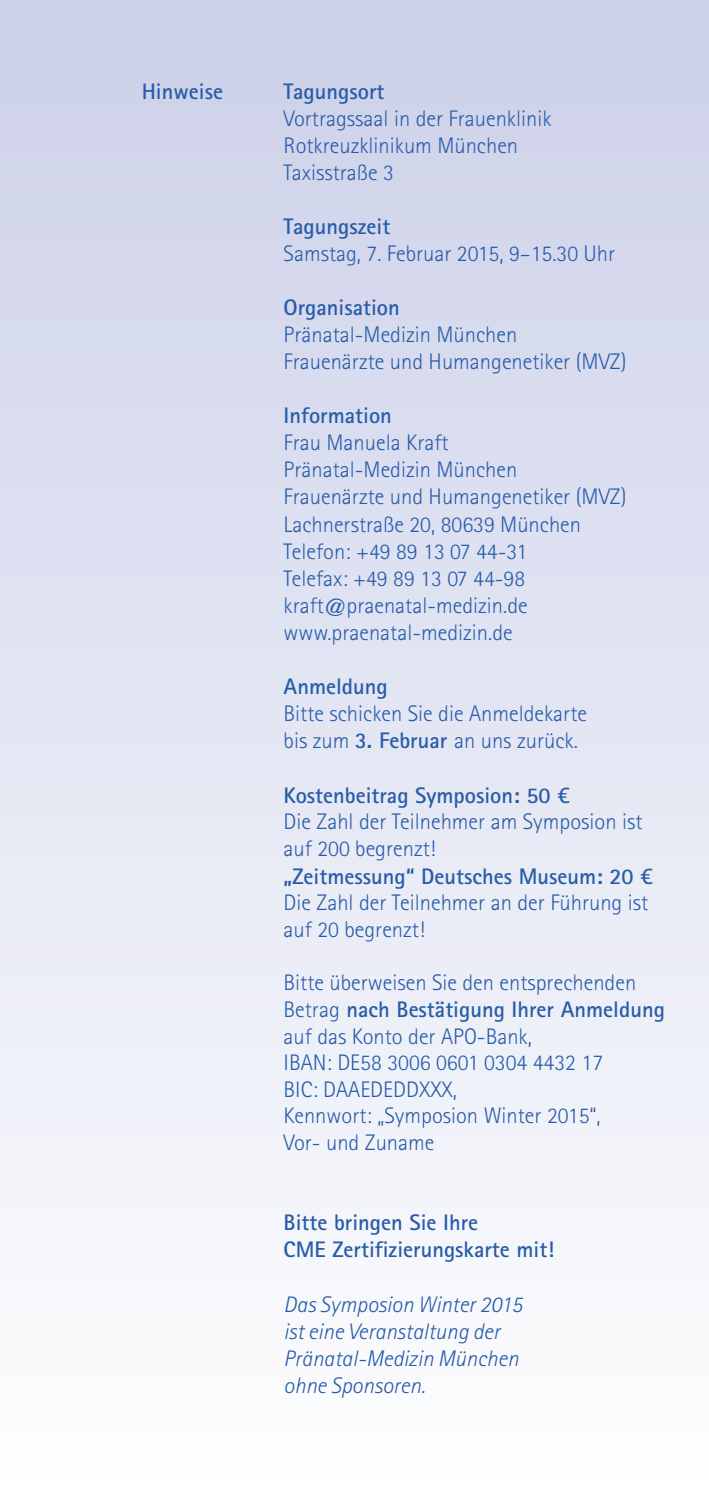
<style>
.page{position:relative;width:709px;height:1489px;background:#fff}
.page>*{position:absolute;margin:0;border:0;box-sizing:border-box;transform-origin:0 0}
.t1{font:300 22.5px/27px "Rotis Sans Serif";color:#275caa}
.t2{font:700 22.5px/27px "Rotis Sans Serif";color:#275caa}
.t3{font:italic 300 22.5px/27px "Rotis Sans Serif";color:#275caa}
.s1{font-weight:700}
.s2{font-family:"The Sans Mono Euro";font-weight:400}
.s3{font-weight:300}
</style>
<div class="page">
<div style="left:0;top:0;width:709px;height:1488px;background:linear-gradient(to bottom,#ccd0e9,#fdfefe)"></div>
<p class="t2" style="left:142px;top:80px;width:83px">Hinweise</p>
<p class="t2" style="left:283px;top:80px;width:102px">Tagungsort</p>
<p class="t1" style="left:283px;top:107px;width:269px">Vortragssaal in der Frauenklinik<br>Rotkreuzklinikum München<br>Taxisstraße 3</p>
<p class="t2" style="left:283px;top:215px;width:108px">Tagungszeit</p>
<p class="t1" style="left:283px;top:242px;width:333px">Samstag, 7. Februar 2015, 9–15.30 Uhr</p>
<p class="t2" style="left:283px;top:296px;width:118px">Organisation</p>
<p class="t1" style="left:283px;top:323px;width:344px">Pränatal-Medizin München<br>Frauenärzte und Humangenetiker (MVZ)</p>
<p class="t2" style="left:283px;top:404px;width:110px">Information</p>
<p class="t1" style="left:283px;top:431px;width:344px">Frau Manuela Kraft<br>Pränatal-Medizin München<br>Frauenärzte und Humangenetiker (MVZ)<br>Lachnerstraße 20, 80639 München<br>Telefon: +49 89 13 07 44-31<br>Telefax: +49 89 13 07 44-98 kraft@praenatal-medizin.de www.praenatal-medizin.de</p>
<p class="t2" style="left:283px;top:674px;width:106px">Anmeldung</p>
<p class="t1" style="left:283px;top:701px;width:305px">Bitte schicken Sie die Anmeldekarte bis zum <span class="s1">3. Februar</span> an uns zurück.</p>
<p class="t2" style="left:283px;top:784px;width:372px">Kostenbeitrag Symposion: 50 <span class="s2">d<br></span><span class="s3">Die Zahl der Teilnehmer am Symposion ist auf 200 begrenzt!<br></span>„Zeitmessung“ Deutsches Museum: 20 <span class="s2">d</span></p>
<p class="t1" style="left:283px;top:890px;width:366px">Die Zahl der Teilnehmer an der Führung ist auf 20 begrenzt!</p>
<p class="t1" style="left:283px;top:971px;width:383px">Bitte überweisen Sie den entsprechenden<br>Betrag <span class="s1">nach Bestätigung Ihrer Anmeldung </span>auf das Konto der APO-Bank,<br>IBAN: DE58 3006 0601 0304 4432 17<br>BIC: DAAEDEDDXXX,<br>Kennwort: „Symposion Winter 2015“,<br>Vor- und Zuname</p>
<p class="t2" style="left:283px;top:1211px;width:272px">Bitte bringen Sie Ihre<br>CME Zertifizierungskarte mit!</p>
<p class="t3" style="left:283px;top:1292px;width:240px">Das Symposion Winter 2015 ist eine Veranstaltung der<br>Pränatal-Medizin München ohne Sponsoren.</p>
</div>
